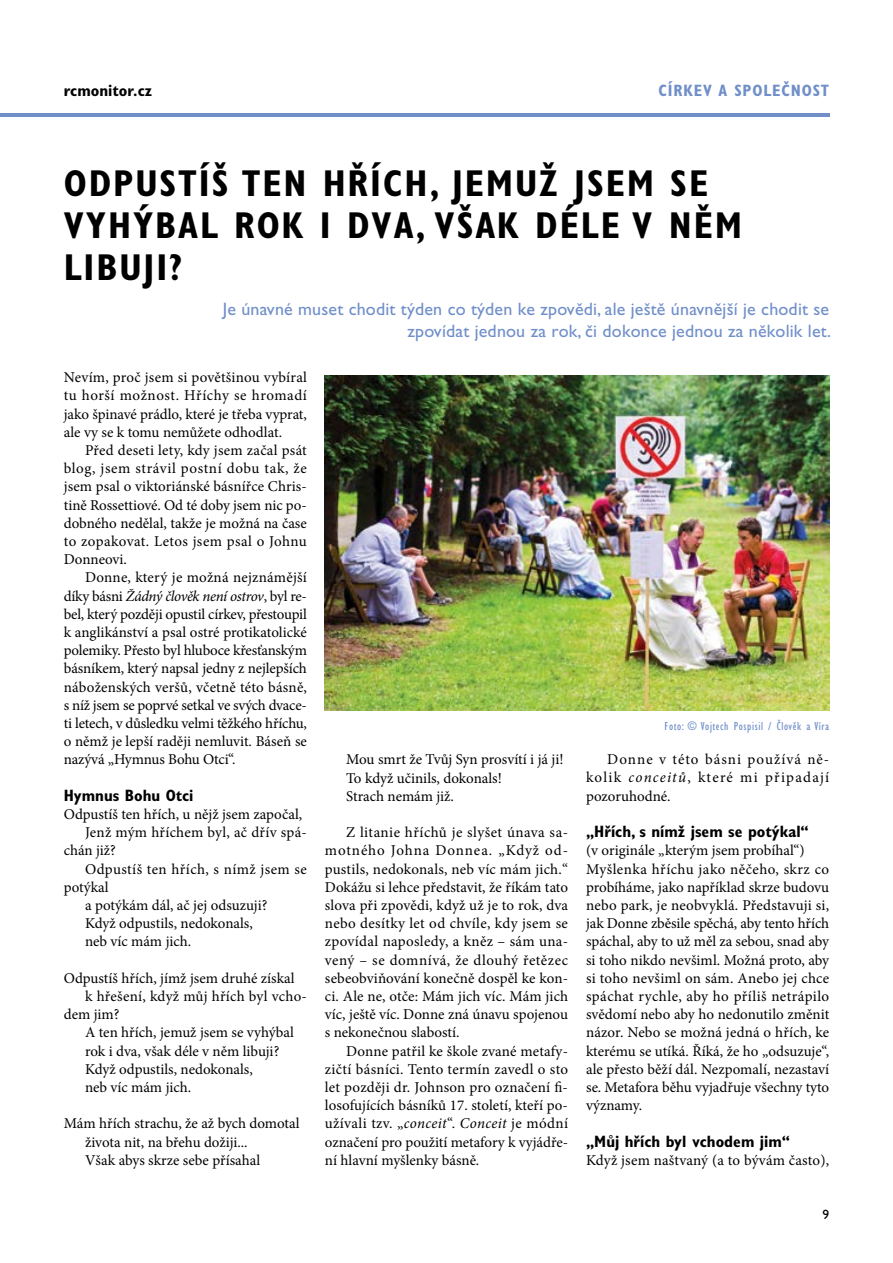
<style>
.page{position:relative;width:893px;height:1263px;background:#fff}
.page>*{position:absolute;margin:0;border:0;box-sizing:border-box;transform-origin:0 0}
.t1{font:700 condensed 37.5px/42px "Gill Sans Std";letter-spacing:.05em;color:#000}
.t2{font:18px/21.6px "Gill Sans Std";letter-spacing:.01em;color:#708fc9;text-align:right}
.t3{font:700 condensed 16.5px "Gill Sans Std";color:#000}
.t4{font:700 condensed 16.5px "Gill Sans Std";letter-spacing:.05em;color:#708fc9}
.t5{font:15px/18.1px "Minion Pro";color:#000;text-align:justify}
.t6{font:15px "Minion Pro";letter-spacing:.03em;color:#000}
.t7{font:13.5px "Gill Sans Std";color:#000}
.t8{font:condensed 12px "Gill Sans Std";letter-spacing:.05em;color:#708fc9}
.s1{font-style:italic}
</style>
<div class="page">
<hr style="left:0;top:113px;width:829px;height:4px;background:#708fc9">
<img style="left:325px;top:375px;width:504px;height:336px">
<p class="t3" style="left:64px;top:81px;width:90px">RCMONITOR.CZ</p>
<p class="t4" style="left:658px;top:81px;width:134px">CÍRKEV A SPO LEČNOST</p>
<h1 class="t1" style="left:64px;top:162px;width:646px;text-indent:135px">ÍŠ TEN HŘÍCH, JEMUŽ JSEM SE<br>VYHÝBAL ROK</h1>
<h1 class="t1" style="left:64px;top:162px;width:47px">ODPUST</h1>
<h1 class="t1" style="left:320px;top:204px;width:419px">I DVA, VŠAK DÉLE V NĚM</h1>
<h1 class="t1" style="left:64px;top:246px;width:120px">LIBUJI?</h1>
<p class="t2" style="left:223px;top:298px;width:610px">Je únavné muset chodit týden co týden ke zpovědi, ale ještě únavnější je chodit se zpovídat jednou za rok, či dokonce jednou za několik let.</p>
<p class="t5" style="left:64px;top:368px;width:245px">Nevím, proč jsem si povětšinou vybíral tu horší možnost. Hříchy se hromadí jako špinavé prádlo, které je třeba vyprat, ale vy se k tomu nemůžete odhodlat.</p>
<p class="t5" style="left:64px;top:441px;width:245px;text-indent:21px">Před deseti lety, kdy jsem začal psát blog, jsem strávil postní dobu tak, že jsem psal o viktoriánské básnířce Chris&shy;tině Rossettiové. Od té doby jsem nic po&shy;dobného nedělal, takže je možná na čase to zopakovat. Letos jsem psal o Johnu Donneovi.</p>
<p class="t5" style="left:64px;top:569px;width:245px;text-indent:21px">Donne, který je možná nejznámější díky básni <span class="s1">Žádný člověk není ostrov</span>, byl re&shy;bel, který později opustil církev, přestoupil k anglikánství a psal ostré protikatolické polemiky. Přesto byl hluboce křesťanským básníkem, který napsal jedny z nejlepších náboženských veršů, včetně této básně, s níž jsem se poprvé setkal ve svých dvace&shy;ti letech, v důsledku velmi těžkého hříchu, o němž je lepší raději nemluvit. Báseň se nazývá „Hymnus Bohu Otci“.</p>
<p class="t3" style="left:64px;top:785px;width:131px">HYMNUS BOHU OTCI</p>
<p class="t5" style="left:64px;top:805px;width:240px">Odpustíš ten hřích, u nějž jsem započal,</p>
<p class="t5" style="left:85px;top:823px;width:223px">Jenž mým hříchem byl, ač dřív spá-</p>
<p class="t5" style="left:64px;top:842px;width:54px">chán již?</p>
<p class="t6" style="left:85px;top:859px;width:223px">Odpustíš ten hřích, s nímž jsem se</p>
<p class="t5" style="left:64px;top:878px;width:46px">potýkal</p>
<p class="t5" style="left:85px;top:896px;width:184px">a potýkám dál, ač jej odsuzuji?</p>
<p class="t5" style="left:85px;top:914px;width:169px">Když odpustils, nedokonals,</p>
<p class="t5" style="left:85px;top:933px;width:108px">neb víc mám jich.</p>
<p class="t5" style="left:64px;top:969px;width:232px">Odpustíš hřích, jímž jsem druhé získal</p>
<p class="t5" style="left:85px;top:987px;width:223px">k hřešení, když můj hřích byl vcho-</p>
<p class="t5" style="left:64px;top:1005px;width:57px">dem jim?</p>
<p class="t5" style="left:85px;top:1023px;width:210px">A ten hřích, jemuž jsem se vyhýbal</p>
<p class="t5" style="left:85px;top:1042px;width:196px">rok i dva, však déle v něm libuji?</p>
<p class="t5" style="left:85px;top:1060px;width:169px">Když odpustils, nedokonals,</p>
<p class="t5" style="left:85px;top:1078px;width:108px">neb víc mám jich.</p>
<p class="t5" style="left:85px;top:1114px;width:216px;text-align:left;text-indent:-21px">Mám hřích strachu, že až bych domotal života nit, na břehu dožiji...<br>Však abys skrze sebe přísahal</p>
<p class="t5" style="left:346px;top:750px;width:219px;text-align:left">Mou smrt že Tvůj Syn prosvítí i já ji!<br>To když učinils, dokonals!<br>Strach nemám již.</p>
<p class="t5" style="left:325px;top:823px;width:245px;text-indent:21px">Z litanie hříchů je slyšet únava sa&shy;motného Johna Donnea. „Když od&shy;pustils, nedokonals, neb víc mám jich.“ Dokážu si lehce představit, že říkám tato slova při zpovědi, když už je to rok, dva nebo desítky let od chvíle, kdy jsem se zpovídal naposledy, a kněz – sám una&shy;vený – se domnívá, že dlouhý řetězec sebeobviňování konečně dospěl ke kon&shy;ci. Ale ne, otče: Mám jich víc. Mám jich víc, ještě víc. Donne zná únavu spojenou s nekonečnou slabostí.</p>
<p class="t5" style="left:325px;top:1042px;width:245px;text-indent:21px">Donne patřil ke škole zvané metafy&shy;zičtí básníci. Tento termín zavedl o sto let později dr. Johnson pro označení fi&shy;losofujících básníků 17. století, kteří po&shy;užívali tzv. „<span class="s1">conceit</span>“. <span class="s1">Conceit</span> je módní označení pro použití metafory k vyjádře&shy;ní hlavní myšlenky básně.</p>
<p class="t8" style="left:664px;top:720px;width:166px">Foto: © Vojtech Pospisil / Člověk a Víra</p>
<p class="t5" style="left:586px;top:750px;width:245px;text-indent:21px">Donne v této básni používá ně&shy;kolik <span class="s1">conceitů</span>, které mi připadají pozoruhodné.</p>
<p class="t3" style="left:586px;top:822px;width:224px">„HŘÍCH, S NÍMŽ JSEM SE POTÝKAL“</p>
<p class="t5" style="left:586px;top:842px;width:245px;text-align:left">(v originále „kterým jsem probíhal“)<br>Myšlenka hříchu jako něčeho, skrz co probíháme, jako například skrze budovu nebo park, je neobvyklá. Představuji si, jak Donne zběsile spěchá, aby tento hřích spáchal, aby to už měl za sebou, snad aby si toho nikdo nevšiml. Možná proto, aby si toho nevšiml on sám. Anebo jej chce spáchat rychle, aby ho příliš netrápilo svědomí nebo aby ho nedonutilo změnit názor. Nebo se možná jedná o hřích, ke kterému se utíká. Říká, že ho „odsuzuje“, ale přesto běží dál. Nezpomalí, nezastaví se. Metafora běhu vyjadřuje všechny tyto významy.</p>
<p class="t3" style="left:586px;top:1131px;width:206px">„MŮJ HŘÍCH BYL VCHODEM JIM“</p>
<p class="t5" style="left:586px;top:1151px;width:245px">Když jsem naštvaný (a to bývám často),</p>
<p class="t7" style="left:822px;top:1207px;width:8px">9</p>
</div>
